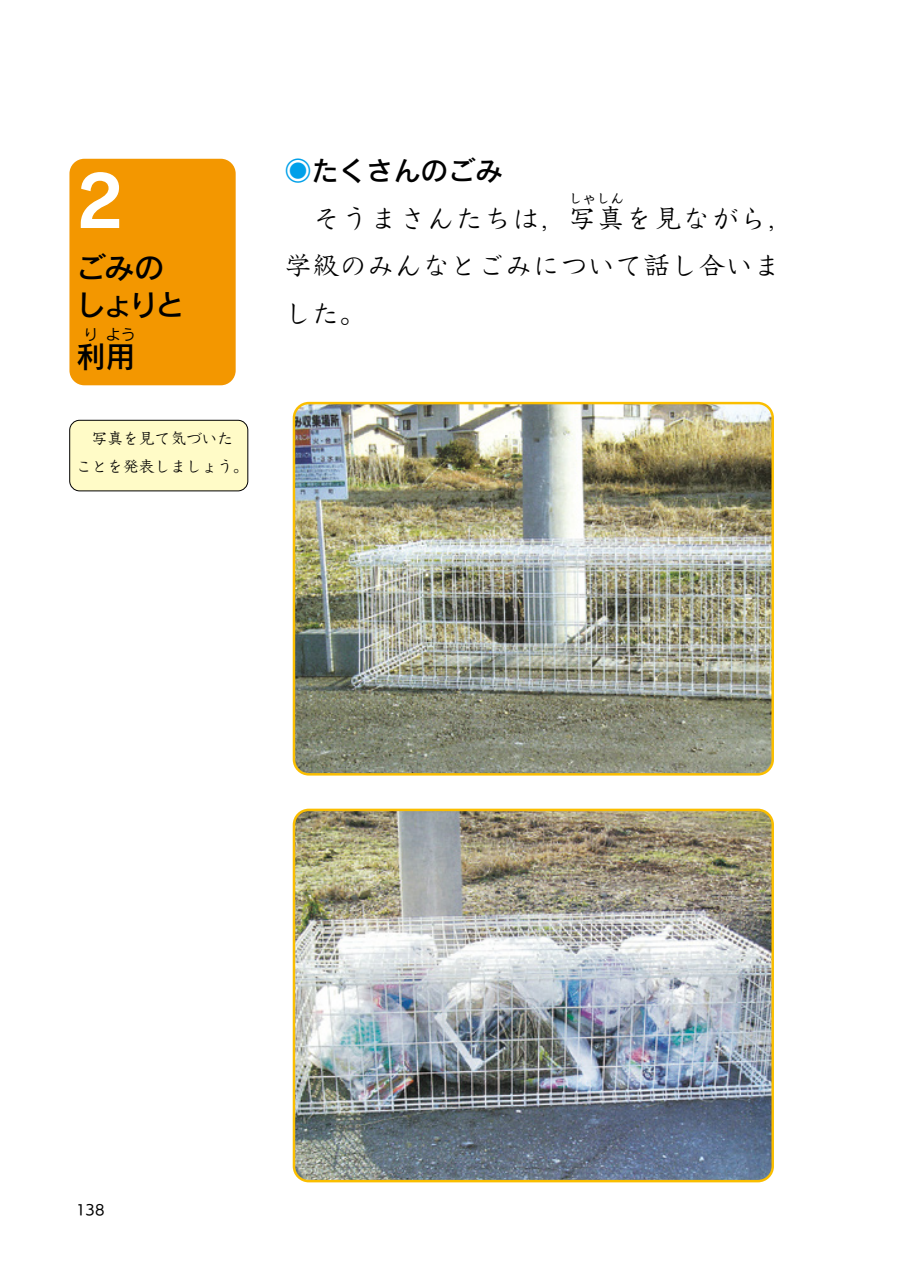
<style>
.page{position:relative;width:903px;height:1275px;background:#fff}
.page>*{position:absolute;margin:0;border:0;box-sizing:border-box;transform-origin:0 0}
.t1{font:70px "Rodin Pro B";color:#fff}
.t2{font:29.75px/36.8px "Rodin Pro DB";letter-spacing:-.07em;color:#000}
.t3{font:27.3px/47.2px "Utrillo Pro M";letter-spacing:.01em;color:#000}
.t4{font:27.3px "Utrillo Pro M";letter-spacing:.045em;color:#000}
.t5{font:27.3px "Rodin Pro DB";color:#000}
.t6{font:16.1px/28.5px "Utrillo Pro M";letter-spacing:-.025em;color:#000}
.t7{font:14.88px "Rodin Pro DB";color:#000}
.t8{font:14px "UD Kakugo Small Pr 6 M";color:#000}
.t9{font:13.65px "Utrillo Pro M";color:#000}
.s1{color:#00a0e9}
</style>
<div class="page">
<div style="left:70px;top:420px;width:178px;height:71px;background:#fffbc7;border-radius:10px"></div>
<div style="left:69px;top:420px;width:179px;height:71px;border:1px solid #000;border-radius:10px"></div>
<div style="left:69px;top:159px;width:167px;height:226px;background:#f39700;border-radius:15px"></div>
<img style="left:295px;top:404px;width:476px;height:369px">
<div style="left:293px;top:402px;width:481px;height:374px;border:2px solid #fabe00;border-radius:15px"></div>
<img style="left:294px;top:810px;width:478px;height:371px">
<div style="left:293px;top:809px;width:481px;height:373px;border:2px solid #fabe00;border-radius:15px"></div>
<h1 class="t1" style="left:75px;top:155px;width:50px">2</h1>
<h2 class="t2" style="left:76px;top:248px;width:110px">ごみのしょりと</h2>
<h2 class="t2" style="left:76px;top:338px;width:61px">利用</h2>
<p class="t7" style="left:84px;top:325px;width:16px">り</p>
<p class="t7" style="left:106px;top:325px;width:31px">よう</p>
<p class="t6" style="left:76px;top:423px;width:175px">　写真を見て気づいたことを発表しましょう。</p>
<h3 class="t5" style="left:284px;top:153px;width:220px"><span class="s1">◉</span>たくさんのごみ</h3>
<h3 class="t4" style="left:284px;top:201px;width:511px">　そうまさんたちは，写真を見ながら，</h3>
<p class="t9" style="left:569px;top:189px;width:57px">しゃしん</p>
<h3 class="t3" style="left:284px;top:241px;width:498px">学級のみんなとごみについて話し合いました。</h3>
<p class="t8" style="left:76px;top:1202px;width:30px">138</p>
</div>
